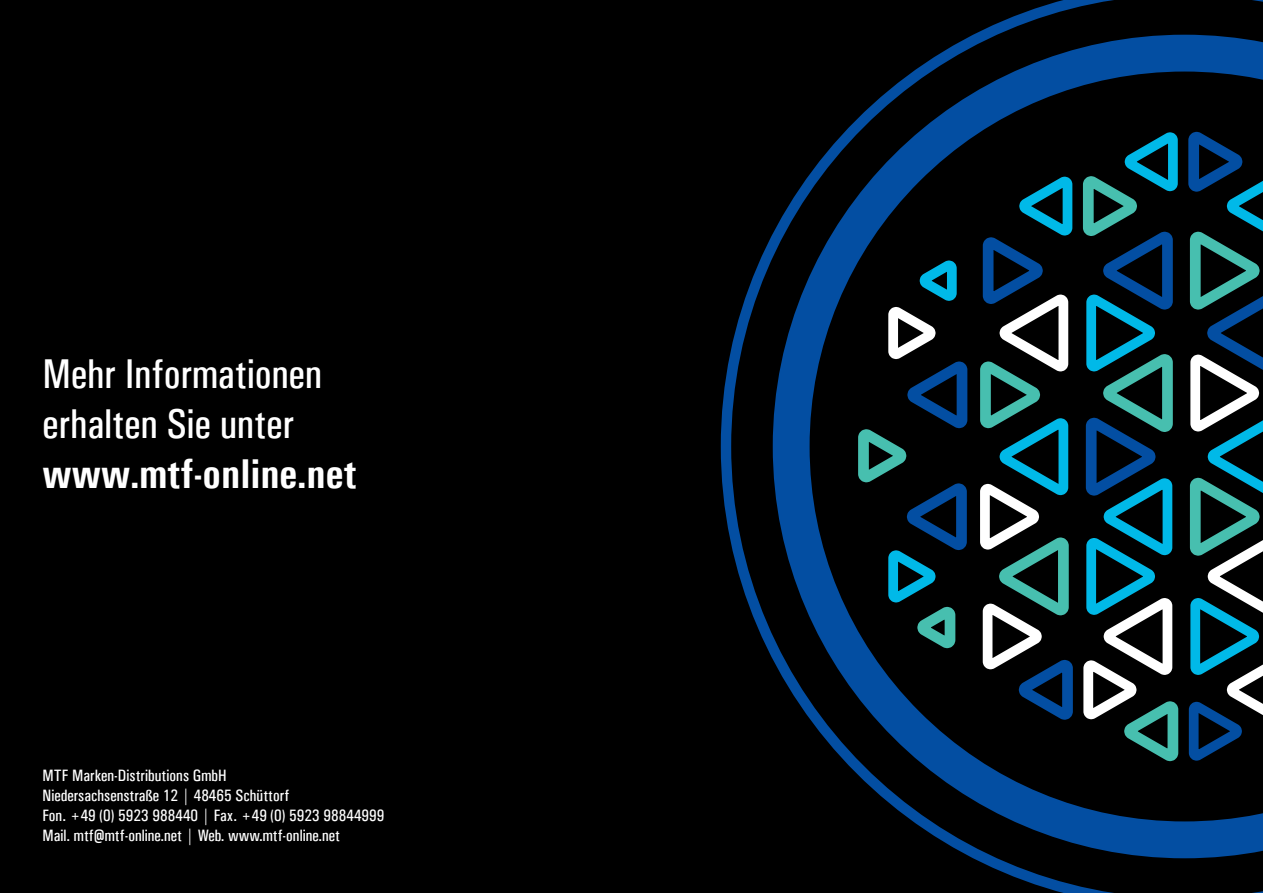
<style>
.page{position:relative;width:1263px;height:893px;background:#000}
.page>*{position:absolute;margin:0;border:0;box-sizing:border-box;transform-origin:0 0}
.t1{font:41.7px/50.1px "Univers Condensed";color:#fff}
.t2{font:700 41.7px "Univers Condensed";color:#fff}
.t3{font:16.5px/19.8px "Univers Condensed";color:#fff}
</style>
<div class="page">
<svg style="left:721px;top:0;width:542px;height:893px"></svg>
<svg style="left:851px;top:123px;width:412px;height:647px"></svg>
<h1 class="t1" style="left:43px;top:349px;width:281px">Mehr Informationen erhalten Sie unter</h1>
<h1 class="t2" style="left:43px;top:449px;width:316px">www.mtf-online.net</h1>
<p class="t3" style="left:43px;top:766px;width:344px">MTF Marken-Distributions GmbH<br>Niedersachsenstraße 12 | 48465 Schüttorf<br>Fon. +49 (0) 5923 988440 | Fax. +49 (0) 5923 98844999<br>Mail. mtf@mtf-online.net | Web. www.mtf-online.net</p>
</div>
